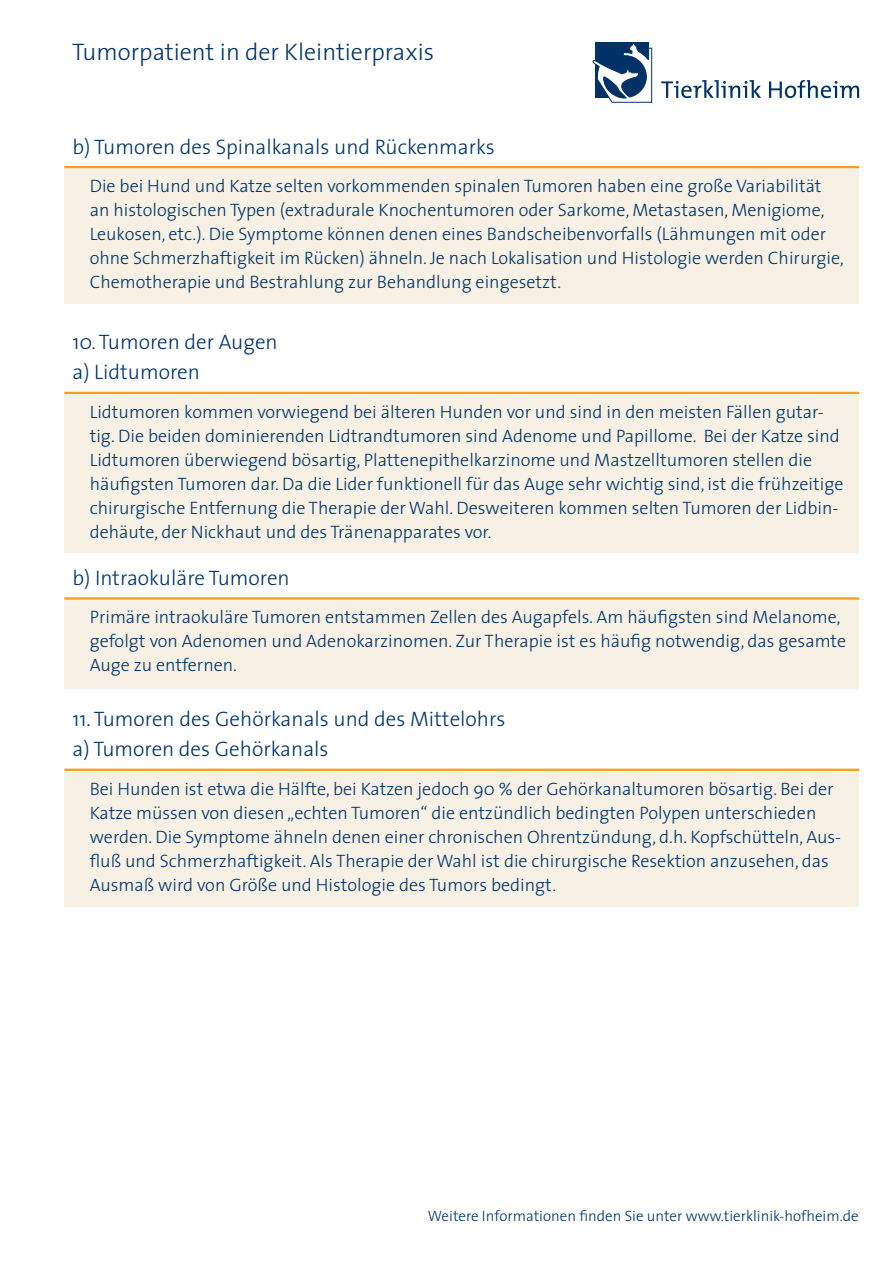
<style>
.page{position:relative;width:893px;height:1263px;background:#fff}
.page>*{position:absolute;margin:0;border:0;box-sizing:border-box;transform-origin:0 0}
.t1{font:300 24px "The Sans";color:#003268}
.t2{font:300 21px "The Sans";color:#003268}
.t3{font:300 18px/24px "The Sans";color:#003268}
.t4{font:300 15px "The Sans";color:#003268}
</style>
<div class="page">
<svg style="left:592px;top:42px;width:61px;height:61px"></svg>
<svg style="left:661px;top:80px;width:198px;height:18px"></svg>
<div style="left:64px;top:166px;width:795px;height:138px;background:#f6f1e4"></div>
<div style="left:64px;top:392px;width:795px;height:161px;background:#f6f1e4"></div>
<div style="left:64px;top:769px;width:795px;height:138px;background:#f6f1e4"></div>
<div style="left:64px;top:597px;width:795px;height:92px;background:#f6f1e4"></div>
<hr style="left:64px;top:166px;width:795px;height:2px;background:#f89c1c">
<hr style="left:64px;top:392px;width:795px;height:2px;background:#f89c1c">
<hr style="left:64px;top:769px;width:795px;height:2px;background:#f89c1c">
<hr style="left:64px;top:597px;width:795px;height:3px;background:#f89c1c">
<h1 class="t1" style="left:72px;top:32px;width:363px">Tumorpatient in der Kleintierpraxis</h1>
<p class="t2" style="left:72px;top:129px;width:424px">b) Tumoren des Spinalkanals und Rückenmarks</p>
<p class="t3" style="left:90px;top:173px;width:756px">Die bei Hund und Katze selten vorkommenden spinalen Tumoren haben eine große Variabilität an histologischen Typen (extradurale Knochentumoren oder Sarkome, Metastasen, Menigiome, Leukosen, etc.). Die Symptome können denen eines Bandscheibenvorfalls (Lähmungen mit oder ohne Schmerzhaftigkeit im Rücken) ähneln. Je nach Lokalisation und Histologie werden Chirurgie, Chemotherapie und Bestrahlung zur Behandlung eingesetzt.</p>
<p class="t2" style="left:72px;top:325px;width:207px">10. Tumoren der Augen</p>
<p class="t2" style="left:72px;top:355px;width:129px">a) Lidtumoren</p>
<p class="t3" style="left:90px;top:399px;width:755px">Lidtumoren kommen vorwiegend bei älteren Hunden vor und sind in den meisten Fällen gutar&shy;tig. Die beiden dominierenden Lidtrandtumoren sind Adenome und Papillome. Bei der Katze sind Lidtumoren überwiegend bösartig, Plattenepithelkarzinome und Mastzelltumoren stellen die häufigsten Tumoren dar. Da die Lider funktionell für das Auge sehr wichtig sind, ist die frühzeitige chirurgische Entfernung die Therapie der Wahl. Desweiteren kommen selten Tumoren der Lidbin&shy;dehäute, der Nickhaut und des Tränenapparates vor.</p>
<p class="t2" style="left:72px;top:560px;width:219px">b) Intraokuläre Tumoren</p>
<p class="t3" style="left:90px;top:604px;width:758px">Primäre intraokuläre Tumoren entstammen Zellen des Augapfels. Am häufigsten sind Melanome, gefolgt von Adenomen und Adenokarzinomen. Zur Therapie ist es häufig notwendig, das gesamte<br>Auge zu entfernen.</p>
<p class="t2" style="left:72px;top:702px;width:435px">11. Tumoren des Gehörkanals und des Mittelohrs</p>
<p class="t2" style="left:72px;top:732px;width:258px">a) Tumoren des Gehörkanals</p>
<p class="t3" style="left:90px;top:776px;width:753px">Bei Hunden ist etwa die Hälfte, bei Katzen jedoch 90 % der Gehörkanaltumoren bösartig. Bei der Katze müssen von diesen „echten Tumoren“ die entzündlich bedingten Polypen unterschieden werden. Die Symptome ähneln denen einer chronischen Ohrentzündung, d.h. Kopfschütteln, Aus&shy;fluß und Schmerzhaftigkeit. Als Therapie der Wahl ist die chirurgische Resektion anzusehen, das Ausmaß wird von Größe und Histologie des Tumors bedingt.</p>
<p class="t4" style="left:428px;top:1204px;width:432px">Weitere Informationen finden Sie unter www.tierklinik-hofheim.de</p>
</div>
